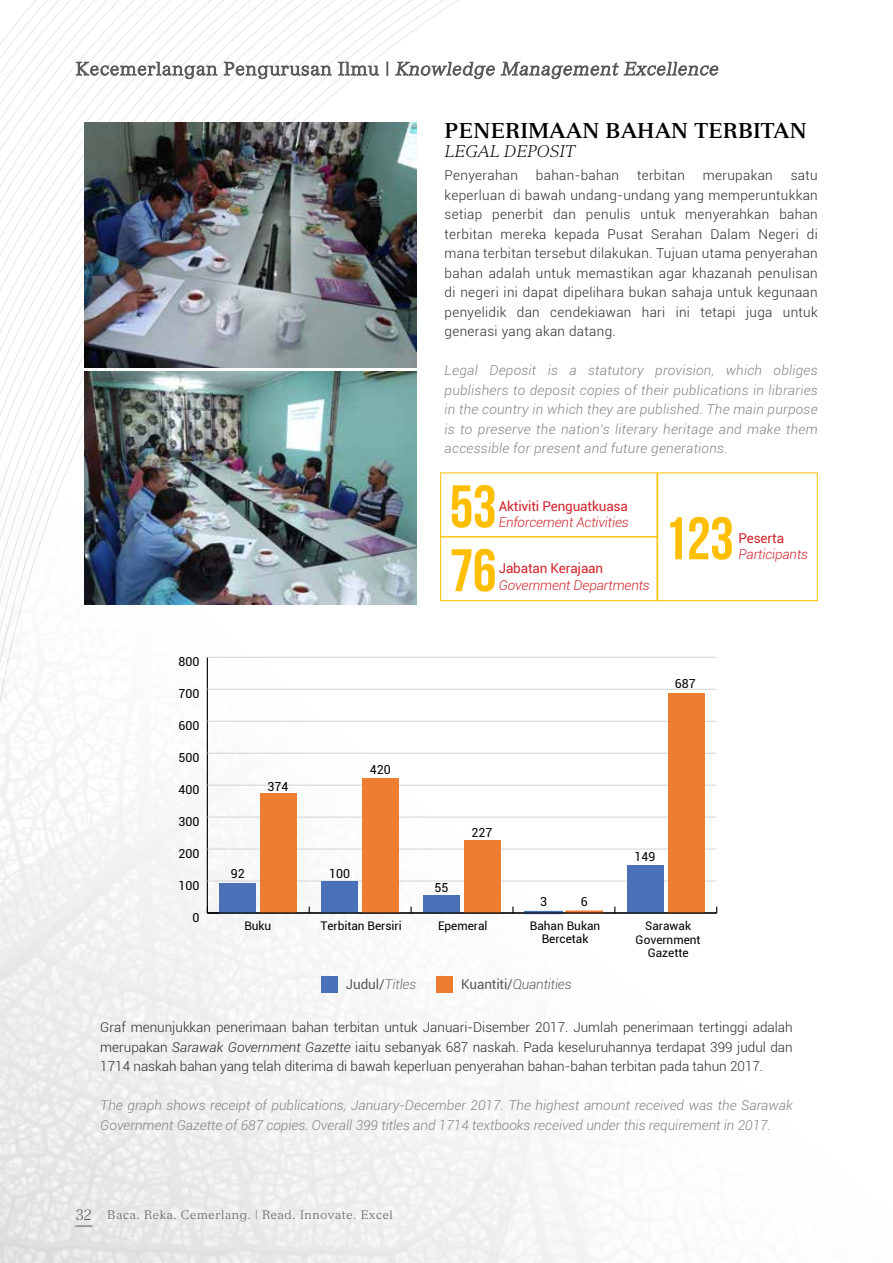
<style>
.page{position:relative;width:893px;height:1263px;background:#fff}
.page>*{position:absolute;margin:0;border:0;box-sizing:border-box;transform-origin:0 0}
.t1{font:700 60px "Bebas Neue";letter-spacing:-.01em;color:#ffbf00}
.t2{font:700 21px "Versailles";color:#000;scale:.95 1}
.t3{font:italic 300 16.5px "Versailles";color:#000}
.t4{font:300 13.5px/19.5px "Roboto";letter-spacing:.025em;color:#292829;text-align:justify}
.t5{font:italic 300 13.5px/19.5px "Roboto";color:#808285}
.t6{font:italic 300 13.5px "Roboto";letter-spacing:-.01em;color:#d2232a}
.t7{font:13.5px "Roboto";letter-spacing:-.01em;color:#d2232a}
.t8{font:italic 300 13.5px "Roboto";letter-spacing:-.01em;color:#58595b}
.t9{font:13.5px "Roboto";letter-spacing:-.01em;color:#58595b}
.t10{font:12.45px "Roboto";color:#000}
.t11{font:300 12px "Versailles";letter-spacing:.05em;color:#58595b}
.t12{font:11.85px/13.6px "Roboto";color:#000;text-align:center}
.s1{font-weight:300;font-style:italic;color:#6d6e71}
.s2{font-weight:400;font-style:normal}
.s3{font-style:italic}
.s4{font-size:15px}
</style>
<div class="page">
<img style="left:0;top:601px;width:818px;height:662px">
<svg style="left:0;top:601px;width:715px;height:224px"></svg>
<svg style="left:0;top:601px;width:704px;height:210px"></svg>
<svg style="left:0;top:601px;width:679px;height:185px"></svg>
<svg style="left:0;top:601px;width:627px;height:134px"></svg>
<svg style="left:0;top:0;width:523px;height:635px"></svg>
<svg style="left:75px;top:1226px;width:17px;height:1px"></svg>
<svg style="left:75px;top:61px;width:257px;height:18px"></svg>
<svg style="left:338px;top:61px;width:41px;height:16px"></svg>
<svg style="left:387px;top:62px;width:1px;height:14px"></svg>
<svg style="left:395px;top:54px;width:324px;height:30px"></svg>
<svg style="left:512px;top:906px;width:2px;height:6px"></svg>
<hr style="left:207px;top:657px;width:1px;height:256px;background:#000">
<svg style="left:207px;top:906px;width:13px;height:6px"></svg>
<hr style="left:207px;top:881px;width:510px;height:1px;background:#d1d3d4">
<hr style="left:207px;top:849px;width:510px;height:1px;background:#d1d3d4">
<hr style="left:207px;top:817px;width:510px;height:1px;background:#d1d3d4">
<hr style="left:207px;top:785px;width:510px;height:1px;background:#d1d3d4">
<hr style="left:207px;top:753px;width:510px;height:1px;background:#d1d3d4">
<hr style="left:207px;top:721px;width:510px;height:1px;background:#d1d3d4">
<hr style="left:207px;top:689px;width:510px;height:1px;background:#d1d3d4">
<hr style="left:207px;top:657px;width:510px;height:1px;background:#d1d3d4">
<div style="left:260px;top:793px;width:37px;height:120px;background:#ed7d31"></div>
<div style="left:362px;top:779px;width:37px;height:134px;background:#ed7d31"></div>
<div style="left:464px;top:840px;width:37px;height:73px;background:#ed7d31"></div>
<div style="left:565px;top:910px;width:38px;height:3px;border:1px solid #ed7d31"></div>
<div style="left:668px;top:693px;width:36px;height:220px;background:#ed7d31"></div>
<div style="left:220px;top:883px;width:36px;height:30px;background:#4a71b8"></div>
<div style="left:321px;top:881px;width:37px;height:32px;background:#4a71b8"></div>
<div style="left:423px;top:895px;width:37px;height:18px;background:#4a71b8"></div>
<div style="left:524px;top:911px;width:39px;height:3px;border:2px solid #4a71b8"></div>
<div style="left:627px;top:865px;width:37px;height:48px;background:#4a71b8"></div>
<hr style="left:207px;top:912px;width:510px;height:1px;background:#000">
<div style="left:321px;top:976px;width:17px;height:16px;background:#4a72b8"></div>
<div style="left:437px;top:976px;width:16px;height:16px;background:#ed7d30"></div>
<img style="left:85px;top:371px;width:332px;height:233px">
<img style="left:85px;top:122px;width:332px;height:245px">
<div style="left:440px;top:536px;width:217px;height:65px;border:1px solid #ffbf00"></div>
<div style="left:657px;top:472px;width:161px;height:129px;border:1px solid #ffbf00"></div>
<h2 class="t2" style="left:445px;top:118px;width:383px">PENERIMAAN BAHAN TERBITAN</h2>
<p class="t3" style="left:445px;top:142px;width:132px">LEGAL DEPOSIT</p>
<p class="t4" style="left:445px;top:165px;width:75px">Penyerahan</p>
<p class="t4" style="left:536px;top:165px;width:85px">bahan-bahan</p>
<p class="t4" style="left:637px;top:165px;width:49px">terbitan</p>
<p class="t4" style="left:703px;top:165px;width:71px">merupakan</p>
<p class="t4" style="left:445px;top:165px;width:375px;text-indent:346px">satu keperluan di bawah undang-undang yang memperuntukkan setiap penerbit dan penulis untuk menyerahkan bahan terbitan mereka kepada Pusat Serahan Dalam Negeri di mana terbitan tersebut dilakukan. Tujuan utama penyerahan bahan adalah untuk memastikan agar khazanah penulisan di negeri ini dapat dipelihara bukan sahaja untuk kegunaan penyelidik dan cendekiawan hari ini tetapi juga untuk generasi yang akan datang.</p>
<p class="t5" style="left:445px;top:360px;width:375px;text-align:justify">Legal Deposit is a statutory provision, which obliges publishers to deposit copies of their publications in libraries in the country in which they are published. The main purpose is to preserve the nation’s literary heritage and make them accessible for present and future generations.</p>
<p class="t10" style="left:178px;top:653px;width:22px">800</p>
<p class="t10" style="left:178px;top:685px;width:22px">700</p>
<p class="t10" style="left:178px;top:717px;width:22px">600</p>
<p class="t10" style="left:178px;top:749px;width:22px">500</p>
<p class="t10" style="left:178px;top:781px;width:22px">400</p>
<p class="t10" style="left:178px;top:813px;width:22px">300</p>
<p class="t10" style="left:178px;top:845px;width:22px">200</p>
<p class="t10" style="left:178px;top:877px;width:22px">100</p>
<p class="t10" style="left:192px;top:909px;width:8px">0</p>
<p class="t10" style="left:268px;top:778px;width:22px">374</p>
<p class="t10" style="left:231px;top:865px;width:15px">92</p>
<p class="t10" style="left:370px;top:761px;width:22px">420</p>
<p class="t10" style="left:329px;top:865px;width:22px">100</p>
<h1 class="t1" style="left:450px;top:474px;width:48px">53</h1>
<p class="t7" style="left:499px;top:497px;width:131px">Aktiviti Penguatkuasa</p>
<p class="t6" style="left:499px;top:513px;width:131px">Enforcement Activities</p>
<p class="t7" style="left:499px;top:559px;width:106px">Jabatan Kerajaan</p>
<h1 class="t1" style="left:450px;top:538px;width:48px">76</h1>
<p class="t6" style="left:499px;top:575px;width:153px">Government Departments</p>
<h1 class="t1" style="left:664px;top:506px;width:72px">123</h1>
<p class="t7" style="left:738px;top:528px;width:47px">Peserta</p>
<p class="t6" style="left:738px;top:545px;width:71px">Participants</p>
<p class="t10" style="left:675px;top:675px;width:22px">687</p>
<p class="t10" style="left:434px;top:878px;width:15px">55</p>
<p class="t10" style="left:471px;top:824px;width:22px">227</p>
<p class="t10" style="left:540px;top:892px;width:8px">3</p>
<p class="t10" style="left:581px;top:892px;width:8px">6</p>
<p class="t10" style="left:634px;top:847px;width:22px">149</p>
<p class="t12" style="left:244px;top:919px;width:29px">Buku</p>
<p class="t12" style="left:320px;top:919px;width:83px">Terbitan Bersiri</p>
<p class="t12" style="left:438px;top:919px;width:51px">Epemeral</p>
<p class="t12" style="left:530px;top:919px;width:72px;line-height:12.5px">Bahan Bukan<br>Bercetak</p>
<p class="t12" style="left:636px;top:919px;width:66px">Sarawak<br>Government<br>Gazette</p>
<p class="t9" style="left:346px;top:975px;width:72px">Judul/<span class="s1">Titles</span></p>
<p class="t8" style="left:461px;top:975px;width:112px"><span class="s2">Kuantiti/</span>Quantities</p>
<p class="t4" style="left:100px;top:1017px;width:694px">Graf menunjukkan penerimaan bahan terbitan untuk Januari-Disember 2017. Jumlah penerimaan tertinggi adalah merupakan <span class="s3">Sarawak Government Gazette</span> iaitu sebanyak 687 naskah. Pada keseluruhannya terdapat 399 judul dan 1714 naskah bahan yang telah diterima di bawah keperluan penyerahan bahan-bahan terbitan pada tahun 2017.</p>
<p class="t5" style="left:100px;top:1095px;width:694px">The graph shows receipt of publications, January-December 2017. The highest amount received was the Sarawak<br>Government Gazette of 687 copies. Overall 399 titles and 1714 textbooks received under this requirement in 2017.</p>
<p class="t11" style="left:76px;top:1207px;width:318px"><span class="s4">32</span> Baca. Reka. Cemerlang. | Read. Innovate. Excel</p>
</div>
